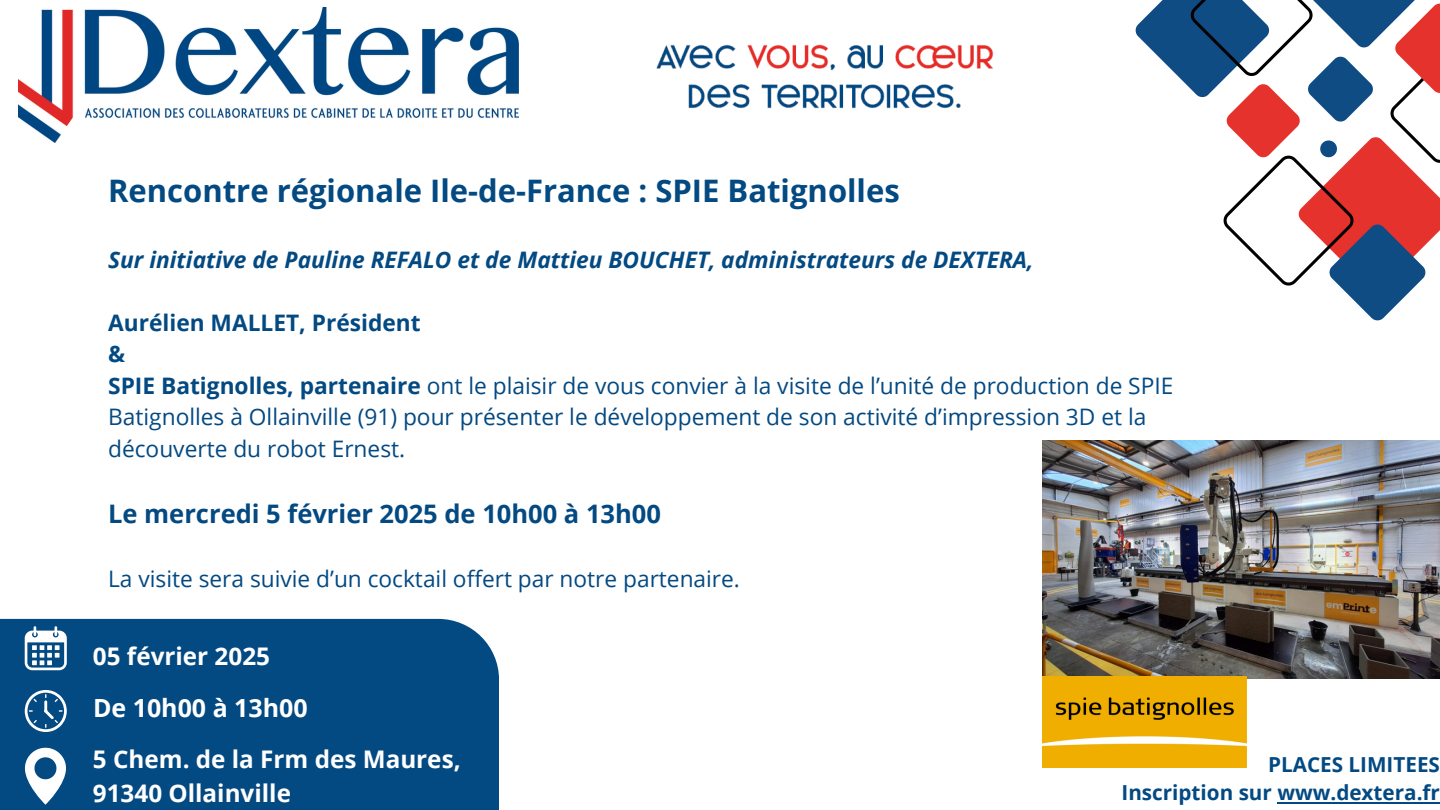
<style>
.page{position:relative;width:1440px;height:810px;background:#fff}
.page>*{position:absolute;margin:0;border:0;box-sizing:border-box;transform-origin:0 0}
.t1{font:700 31px "Open Sans";color:#034982}
.t2{font:700 25.5px "Open Sans";color:#034982}
.t3{font:700 25px "Open Sans";color:#fff}
.t4{font:700 24.3px/33.8px "Open Sans";color:#fff}
.t5{font:22.7px "Open Sans";color:#034982}
.t6{font:italic 700 22.7px "Open Sans";color:#034982}
.t7{font:700 22.7px "Open Sans";color:#034982}
.t8{font:700 20.7px/28.1px "Open Sans";color:#034982;text-align:right}
.s1{font-weight:700}
</style>
<div class="page">
<img style="left:19px;top:7px;width:500px;height:135px">
<div style="left:0;top:619px;width:499px;height:191px;background:#034982"></div>
<svg style="left:25px;top:626px;width:42px;height:44px"></svg>
<svg style="left:25px;top:690px;width:42px;height:42px"></svg>
<svg style="left:25px;top:748px;width:41px;height:57px"></svg>
<img style="left:656px;top:44px;width:338px;height:65px">
<img style="left:1042px;top:440px;width:398px;height:238px">
<img style="left:1042px;top:676px;width:204px;height:92px">
<svg style="left:1135px;top:0;width:305px;height:321px"></svg>
<hr style="left:1277px;top:802px;width:163px;height:2px;background:#034982">
<p class="t1" style="left:108px;top:169px;width:793px">Rencontre régionale Ile-de-France : SPIE Batignolles</p>
<p class="t6" style="left:108px;top:244px;width:927px">Sur initiative de Pauline REFALO et de Mattieu BOUCHET, administrateurs de DEXTERA,</p>
<p class="t7" style="left:108px;top:307px;width:314px">Aurélien MALLET, Président</p>
<h1 class="t7" style="left:108px;top:338px;width:19px">&amp;</h1>
<h3 class="t5" style="left:108px;top:370px;width:1067px"><span class="s1">SPIE Batignolles, partenaire</span> ont le plaisir de vous convier à la visite de l’unité de production de SPIE</h3>
<p class="t5" style="left:108px;top:401px;width:1040px">Batignolles à Ollainville (91) pour présenter le développement de son activité d’impression 3D et la</p>
<p class="t5" style="left:108px;top:433px;width:299px">découverte du robot Ernest.</p>
<p class="t2" style="left:108px;top:496px;width:554px">Le mercredi 5 février 2025 de 10h00 à 13h00</p>
<p class="t5" style="left:108px;top:562px;width:633px">La visite sera suivie d’un cocktail offert par notre partenaire.</p>
<h2 class="t4" style="left:93px;top:638px;width:179px">05 février 2025</h2>
<p class="t3" style="left:93px;top:690px;width:216px">De 10h00 à 13h00</p>
<p class="t4" style="left:93px;top:742px;width:369px">5 Chem. de la Frm des Maures,<br>91340 Ollainville</p>
<p class="t8" style="left:1122px;top:750px;width:320px">PLACES LIMITEES<br>Inscription sur www.dextera.fr</p>
</div>
